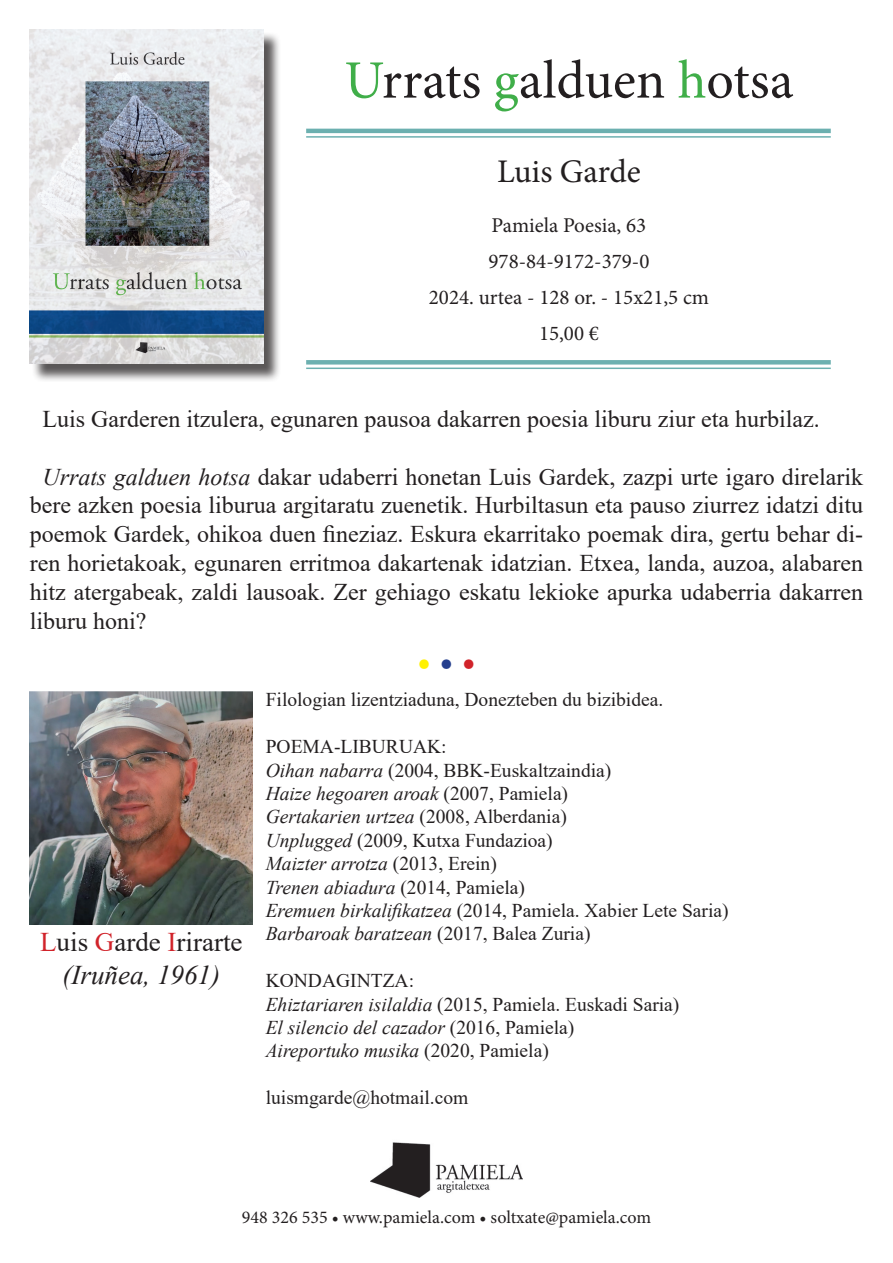
<style>
.page{position:relative;width:893px;height:1263px;background:#fff}
.page>*{position:absolute;margin:0;border:0;box-sizing:border-box;transform-origin:0 0}
.t1{font:54px "Minion Pro";color:#231f20}
.t2{font:36px "Minion Pro";color:#fff101}
.t3{font:33px "Minion Pro";letter-spacing:-.005em;color:#231f20}
.t4{font:27px "Times New Roman";color:#231f20}
.t5{font:italic 27px "Times New Roman";color:#231f20}
.t6{font:24px/28.8px "Times New Roman";color:#231f20;text-align:justify}
.t7{font:21px "Minion Pro";color:#231f20}
.t8{font:19.5px "Times New Roman";color:#231f20}
.t9{font:italic 19.5px "Times New Roman";color:#231f20}
.t10{font:18px "Minion Pro";color:#231f20}
.s1{color:#40ae49}
.s2{font-style:italic}
.s3{color:#d1232a}
.s4{color:#253f8e}
.s5{font-style:normal}
</style>
<div class="page">
<img style="left:371px;top:1142px;width:151px;height:55px">
<hr style="left:306px;top:129px;width:525px;height:4px;background:#6cb0b0">
<hr style="left:306px;top:136px;width:525px;height:2px;background:#3c9696">
<div style="left:32px;top:32px;width:249px;height:350px;background:#231f20;opacity:.75"></div>
<img style="left:30px;top:30px;width:233px;height:334px">
<div style="left:306px;top:360px;width:525px;height:5px;background:#6cb0b0"></div>
<hr style="left:306px;top:368px;width:525px;height:1px;background:#3c9696">
<img style="left:30px;top:691px;width:223px;height:234px">
<p class="t1" style="left:344px;top:44px;width:451px"><span class="s1">U</span>rrats <span class="s1">g</span>alduen <span class="s1">h</span>otsa</p>
<p class="t3" style="left:497px;top:149px;width:145px">Luis Garde</p>
<p class="t7" style="left:492px;top:212px;width:156px">Pamiela Poesia, 63</p>
<p class="t7" style="left:488px;top:248px;width:162px">978-84-9172-379-0</p>
<p class="t7" style="left:429px;top:284px;width:282px">2024. urtea - 128 or. - 15x21,5 cm</p>
<p class="t7" style="left:539px;top:320px;width:61px">15,00 €</p>
<p class="t6" style="left:43px;top:404px;width:779px">Luis Garderen itzulera, egunaren pausoa dakarren poesia liburu ziur eta hurbilaz.</p>
<p class="t6" style="left:30px;top:461px;width:835px;text-indent:13px"><span class="s2">Urrats galduen hotsa</span> dakar udaberri honetan Luis Gardek, zazpi urte igaro direlarik bere azken poesia liburua argitaratu zuenetik. Hurbiltasun eta pauso ziurrez idatzi ditu poemok Gardek, ohikoa duen fineziaz. Eskura ekarritako poemak dira, gertu behar di&shy;ren horietakoak, egunaren erritmoa dakartenak idatzian. Etxea, landa, auzoa, alabaren hitz atergabeak, zaldi lausoak. Zer gehiago eskatu lekioke apurka udaberria dakarren liburu honi?</p>
<p class="t4" style="left:40px;top:923px;width:204px"><span class="s3">L</span>uis <span class="s3">G</span>arde <span class="s3">I</span>rirarte</p>
<p class="t5" style="left:63px;top:956px;width:159px">(Iruñea, 1961)</p>
<p class="t2" style="left:417px;top:637px;width:60px">•<span class="s4">•</span><span class="s3">•</span></p>
<p class="t8" style="left:266px;top:686px;width:399px">Filologian lizentziaduna, Donezteben du bizibidea.</p>
<p class="t8" style="left:266px;top:733px;width:182px">POEMA-LIBURUAK:</p>
<p class="t8" style="left:266px;top:756px;width:347px"><span class="s2">Oihan nabarra</span> (2004, BBK-Euskaltzaindia)</p>
<p class="t9" style="left:266px;top:780px;width:304px">Haize hegoaren aroak <span class="s5">(2007, Pamiela)</span></p>
<p class="t9" style="left:266px;top:803px;width:303px">Gertakarien urtzea <span class="s5">(2008, Alberdania)</span></p>
<p class="t8" style="left:266px;top:826px;width:289px"><span class="s2">Unplugged</span> (2009, Kutxa Fundazioa)</p>
<p class="t9" style="left:266px;top:850px;width:233px">Maizter arrotza <span class="s5">(2013, Erein)</span></p>
<p class="t9" style="left:266px;top:874px;width:261px">Trenen abiadura <span class="s5">(2014, Pamiela)</span></p>
<p class="t8" style="left:266px;top:897px;width:464px"><span class="s2">Eremuen birkalifikatzea</span> (2014, Pamiela. Xabier Lete Saria)</p>
<p class="t9" style="left:266px;top:920px;width:326px">Barbaroak baratzean <span class="s5">(2017, Balea Zuria)</span></p>
<p class="t8" style="left:266px;top:967px;width:150px">KONDAGINTZA:</p>
<p class="t8" style="left:266px;top:990px;width:415px"><span class="s2">Ehiztariaren isilaldia</span> (2015, Pamiela. Euskadi Saria)</p>
<p class="t9" style="left:266px;top:1014px;width:310px">El silencio del cazador <span class="s5">(2016, Pamiela)</span></p>
<p class="t9" style="left:266px;top:1037px;width:285px">Aireportuko musika <span class="s5">(2020, Pamiela)</span></p>
<p class="t8" style="left:266px;top:1084px;width:204px">luismgarde@hotmail.com</p>
<p class="t10" style="left:242px;top:1205px;width:411px">948 326 535 • www.pamiela.com • soltxate@pamiela.com</p>
</div>
